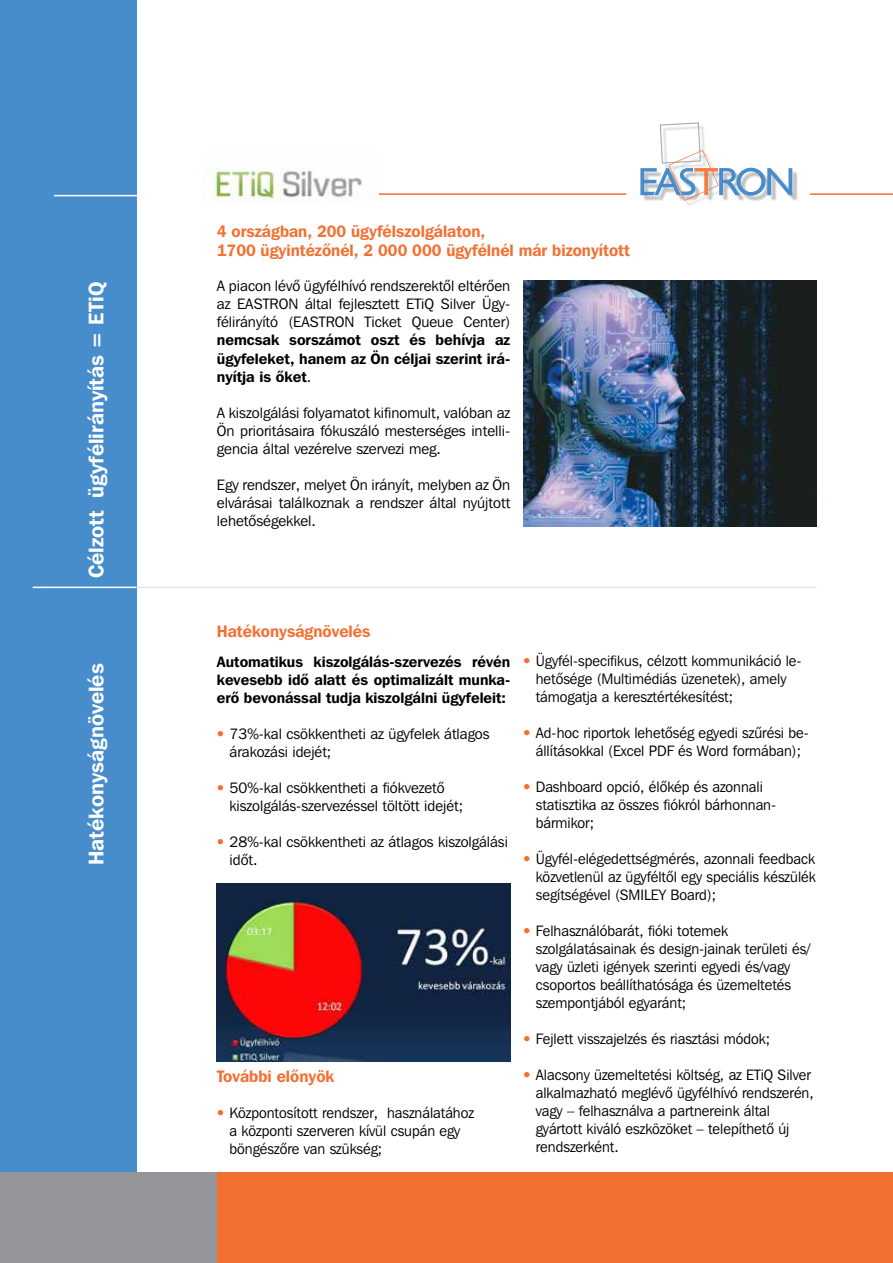
<style>
.page{position:relative;width:893px;height:1263px;background:#fff}
.page>*{position:absolute;margin:0;border:0;box-sizing:border-box;transform-origin:0 0}
.t1{font:21px "Franklin Gothic Demi HU Demi";color:#fff}
.t2{font:16.5px/19.8px "Franklin Gothic Demi HU Demi";color:#f37032}
.t3{font:15px/18px "Franklin Gothic Bk HU Book";color:#000}
.t4{font:15px/18px "Franklin Gothic Demi HU Demi";color:#000;text-align:justify}
.s1{font-family:"Franklin Gothic Bk HU Book"}
.s2{font-family:"Helvetica Neue LT Std";font-weight:300;color:#f37032}
</style>
<div class="page">
<div style="left:0;top:0;width:136px;height:1181px;background:#488dcb"></div>
<div style="left:217px;top:1173px;width:676px;height:90px;background:#f37032"></div>
<div style="left:0;top:1173px;width:217px;height:90px;background:#939598"></div>
<hr style="left:54px;top:195px;width:103px;height:1px;background:#fff">
<hr style="left:810px;top:193px;width:83px;height:2px;background:#f37032">
<div style="left:643px;top:125px;width:156px;height:82px;background:#000;opacity:.25"></div>
<svg style="left:640px;top:122px;width:152px;height:79px"></svg>
<hr style="left:371px;top:193px;width:255px;height:2px;background:#f37032">
<img style="left:203px;top:168px;width:176px;height:34px">
<img style="left:523px;top:280px;width:293px;height:246px">
<hr style="left:33px;top:587px;width:103px;height:1px;background:#fff">
<hr style="left:136px;top:587px;width:680px;height:1px;background:#d6e0f2">
<img style="left:217px;top:883px;width:293px;height:178px">
<p class="t2" style="left:217px;top:220px;width:415px">4 országban, 200 ügyfélszolgálaton,<br>1700 ügyintézônél, 2 000 000 ügyfélnél már bizonyított</p>
<h1 class="t1" style="left:83px;top:578px;width:298px;rotate:-90deg">Célzott ügyfélirányítás = ETiQ</h1>
<p class="t3" style="left:217px;top:277px;width:295px;text-align:justify">A piacon lévô ügyfélhívó rendszerektôl eltérôen az EASTRON által fejlesztett ETiQ Silver Ügy&shy;félirányító (EASTRON Ticket Queue Center)</p>
<p class="t4" style="left:217px;top:331px;width:295px">nemcsak sorszámot oszt és behívja az ügyfeleket, hanem az Ön céljai szerint irá&shy;nyítja is ôket<span class="s1">.</span></p>
<p class="t3" style="left:217px;top:403px;width:295px;text-align:justify">A kiszolgálási folyamatot kifinomult, valóban az Ön prioritásaira fókuszáló mesterséges intelli&shy;gencia által vezérelve szervezi meg.</p>
<p class="t3" style="left:217px;top:475px;width:295px;text-align:justify">Egy rendszer, melyet Ön irányít, melyben az Ön elvárásai találkoznak a rendszer által nyújtott lehetôségekkel.</p>
<h1 class="t1" style="left:83px;top:865px;width:203px;rotate:-90deg">Hatékonyságnövelés</h1>
<p class="t2" style="left:217px;top:620px;width:155px">Hatékonyságnövelés</p>
<p class="t4" style="left:217px;top:652px;width:295px">Automatikus kiszolgálás-szervezés révén kevesebb idô alatt és optimalizált munka&shy;erô bevonással tudja kiszolgálni ügyfeleit:</p>
<p class="t3" style="left:230px;top:724px;width:261px;text-indent:-13px"><span class="s2">•</span> 73%-kal csökkentheti az ügyfelek átlagos árakozási idejét;</p>
<p class="t3" style="left:230px;top:778px;width:235px;text-indent:-13px"><span class="s2">•</span> 50%-kal csökkentheti a fiókvezetô kiszolgálás-szervezéssel töltött idejét;</p>
<p class="t3" style="left:230px;top:832px;width:280px;text-indent:-13px"><span class="s2">•</span> 28%-kal csökkentheti az átlagos kiszolgálási idôt.</p>
<p class="t2" style="left:217px;top:1066px;width:119px">További elônyök</p>
<p class="t3" style="left:230px;top:1104px;width:246px;text-indent:-13px"><span class="s2">•</span> Központosított rendszer, használatához a központi szerveren kívül csupán egy böngészôre van szükség;</p>
<p class="t3" style="left:536px;top:651px;width:266px;text-indent:-13px"><span class="s2">•</span> Ügyfél-specifikus, célzott kommunikáció le&shy;hetôsége (Multimédiás üzenetek), amely támogatja a keresztértékesítést;</p>
<p class="t3" style="left:523px;top:723px;width:286px;text-align:center"><span class="s2">•</span> Ad-hoc riportok lehetôség egyedi szûrési be&shy;állításokkal (Excel PDF és Word formában);</p>
<p class="t3" style="left:536px;top:777px;width:242px;text-indent:-13px"><span class="s2">•</span> Dashboard opció, élôkép és azonnali statisztika az összes fiókról bárhonnan&shy;bármikor;</p>
<p class="t3" style="left:536px;top:849px;width:281px;text-align:justify;text-indent:-13px"><span class="s2">•</span> Ügyfél-elégedettségmérés, azonnali feedback közvetlenül az ügyféltôl egy speciális készülék segítségével (SMILEY Board);</p>
<p class="t3" style="left:536px;top:921px;width:276px;text-indent:-13px"><span class="s2">•</span> Felhasználóbarát, fióki totemek szolgálatásainak és design-jainak területi és/ vagy üzleti igények szerinti egyedi és/vagy csoportos beállíthatósága és üzemeltetés szempontjából egyaránt;</p>
<p class="t3" style="left:523px;top:1029px;width:249px"><span class="s2">•</span> Fejlett visszajelzés és riasztási módok;</p>
<p class="t3" style="left:536px;top:1065px;width:279px;text-indent:-13px"><span class="s2">•</span> Alacsony üzemeltetési költség, az ETiQ Silver alkalmazható meglévô ügyfélhívó rendszerén, vagy – felhasználva a partnereink által gyártott kiváló eszközöket – telepíthetô új rendszerként.</p>
</div>
